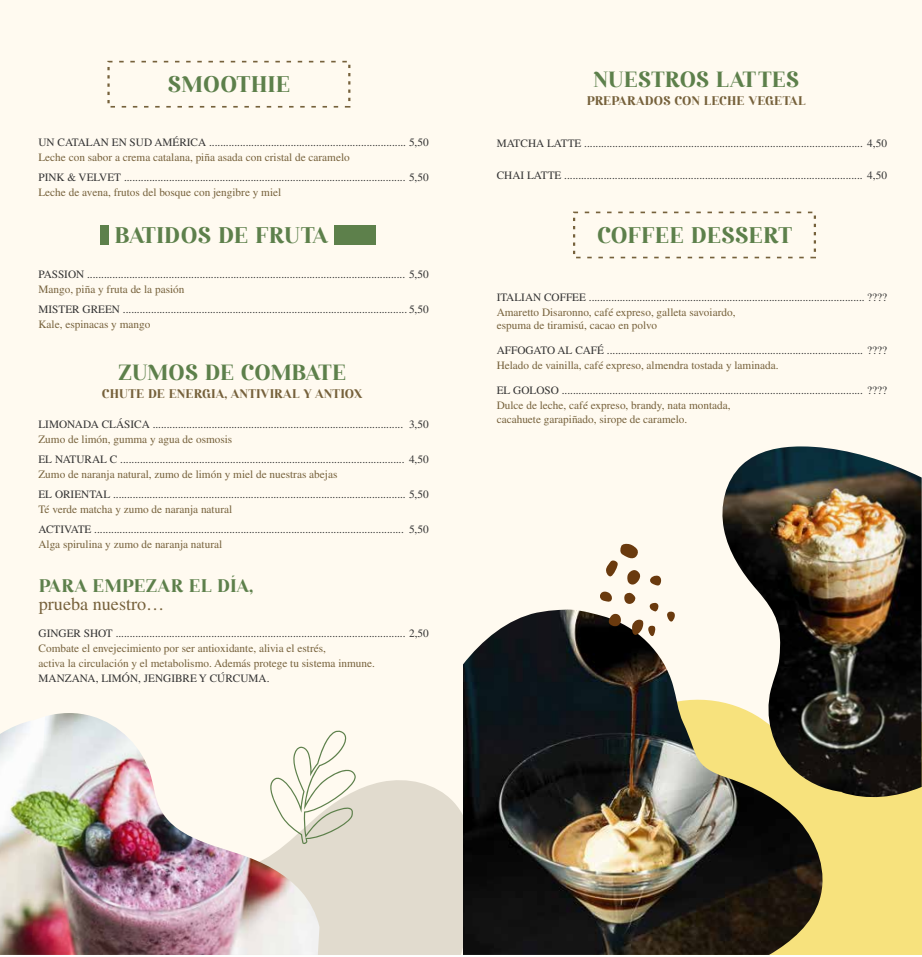
<style>
.page{position:relative;width:922px;height:957px;background:#fff}
.page>*{position:absolute;margin:0;border:0;box-sizing:border-box;transform-origin:0 0}
.t1{font:22.5px "Rosmatika";letter-spacing:-.005em;color:#5d804b}
.t2{font:21.88px "Rosmatika";letter-spacing:-.015em;color:#5d804b}
.t3{font:18.12px "Rosmatika";color:#5d804b}
.t4{font:18.12px "Times LT Std";color:#76613b}
.t5{font:12.5px "Rosmatika";color:#76613b}
.t6{font:11.25px "Times LT Std";color:#333}
.t7{font:11.25px/13.5px "Times LT Std";color:#76613b}
</style>
<div class="page">
<div style="left:462px;top:0;width:459px;height:955px;background:#fffaf0"></div>
<div style="left:825px;top:800px;width:96px;height:155px;background:#f7e27d"></div>
<svg style="left:573px;top:212px;width:242px;height:46px"></svg>
<img style="left:462px;top:609px;width:363px;height:346px">
<img style="left:719px;top:446px;width:202px;height:354px">
<svg style="left:606px;top:543px;width:34px;height:42px"></svg>
<svg style="left:624px;top:592px;width:11px;height:12px"></svg>
<svg style="left:600px;top:591px;width:12px;height:11px"></svg>
<svg style="left:608px;top:613px;width:13px;height:13px"></svg>
<svg style="left:649px;top:602px;width:9px;height:10px"></svg>
<svg style="left:631px;top:619px;width:24px;height:18px"></svg>
<svg style="left:650px;top:575px;width:11px;height:11px"></svg>
<svg style="left:666px;top:611px;width:9px;height:11px"></svg>
<div style="left:0;top:0;width:462px;height:955px;background:#fffaf0"></div>
<div style="left:319px;top:780px;width:143px;height:175px;background:#e1dbce"></div>
<svg style="left:107px;top:61px;width:243px;height:47px"></svg>
<div style="left:334px;top:225px;width:41px;height:19px;background:#5d804b"></div>
<div style="left:100px;top:225px;width:8px;height:19px;background:#5d804b"></div>
<img style="left:0;top:713px;width:319px;height:242px">
<svg style="left:268px;top:730px;width:88px;height:114px"></svg>
<h1 class="t1" style="left:167px;top:72px;width:124px">SMOOTHIE</h1>
<p class="t6" style="left:38px;top:136px;width:391px">UN CATALAN EN SUD AMÉRICA ...................................................................... 5,50</p>
<p class="t7" style="left:38px;top:151px;width:313px">Leche con sabor a crema catalana, piña asada con cristal de caramelo</p>
<p class="t6" style="left:38px;top:171px;width:391px">PINK &amp; VELVET .................................................................................................... 5,50</p>
<p class="t7" style="left:38px;top:186px;width:244px">Leche de avena, frutos del bosque con jengibre y miel</p>
<h1 class="t1" style="left:114px;top:222px;width:215px">BATIDOS DE FRUTA</h1>
<p class="t6" style="left:38px;top:268px;width:391px">PASSION ................................................................................................................. 5,50</p>
<p class="t7" style="left:38px;top:282px;width:147px">Mango, piña y fruta de la pasión</p>
<p class="t6" style="left:38px;top:303px;width:391px">MISTER GREEN ..................................................................................................... 5,50</p>
<p class="t7" style="left:38px;top:317px;width:113px">Kale, espinacas y mango</p>
<h2 class="t2" style="left:118px;top:360px;width:230px">ZUMOS DE COMBATE</h2>
<p class="t5" style="left:102px;top:386px;width:262px">CHUTE DE ENERGIA, ANTIVIRAL Y ANTIOX</p>
<p class="t6" style="left:38px;top:418px;width:391px">LIMONADA CLÁSICA ......................................................................................... 3,50</p>
<p class="t7" style="left:38px;top:432px;width:195px">Zumo de limón, gumma y agua de osmosis</p>
<p class="t6" style="left:38px;top:453px;width:391px">EL NATURAL C ..................................................................................................... 4,50</p>
<p class="t7" style="left:38px;top:467px;width:300px">Zumo de naranja natural, zumo de limón y miel de nuestras abejas</p>
<p class="t6" style="left:38px;top:488px;width:391px">EL ORIENTAL ........................................................................................................ 5,50</p>
<p class="t7" style="left:38px;top:502px;width:195px">Té verde matcha y zumo de naranja natural</p>
<p class="t6" style="left:38px;top:523px;width:391px">ACTIVATE .............................................................................................................. 5,50</p>
<p class="t7" style="left:38px;top:537px;width:185px">Alga spirulina y zumo de naranja natural</p>
<h3 class="t3" style="left:39px;top:575px;width:216px">PARA EMPEZAR EL DÍA,</h3>
<h3 class="t4" style="left:39px;top:594px;width:127px">prueba nuestro…</h3>
<p class="t6" style="left:39px;top:626px;width:391px">GINGER SHOT ....................................................................................................... 2,50</p>
<p class="t7" style="left:39px;top:640px;width:338px;line-height:15px">Combate el envejecimiento por ser antioxidante, alivia el estrés,<br>activa la circulación y el metabolismo. Además protege tu sistema inmune.</p>
<p class="t6" style="left:39px;top:671px;width:232px">MANZANA, LIMÓN, JENGIBRE Y CÚRCUMA.</p>
<h2 class="t2" style="left:593px;top:67px;width:207px">NUESTROS LATTES</h2>
<p class="t5" style="left:586px;top:94px;width:220px">PREPARADOS CON LECHE VEGETAL</p>
<p class="t6" style="left:496px;top:136px;width:391px">MATCHA LATTE ................................................................................................... 4,50</p>
<p class="t6" style="left:496px;top:169px;width:391px">CHAI LATTE .......................................................................................................... 4,50</p>
<h1 class="t1" style="left:597px;top:223px;width:196px">COFFEE DESSERT</h1>
<p class="t6" style="left:496px;top:290px;width:391px">ITALIAN COFFEE .................................................................................................. ????</p>
<p class="t7" style="left:496px;top:305px;width:240px">Amaretto Disaronno, café expreso, galleta savoiardo, espuma de tiramisú, cacao en polvo</p>
<p class="t6" style="left:496px;top:344px;width:391px">AFFOGATO AL CAFÉ ........................................................................................... ????</p>
<p class="t7" style="left:496px;top:358px;width:283px">Helado de vainilla, café expreso, almendra tostada y laminada.</p>
<p class="t6" style="left:496px;top:384px;width:391px">EL GOLOSO ........................................................................................................... ????</p>
<p class="t7" style="left:496px;top:398px;width:235px">Dulce de leche, café expreso, brandy, nata montada, cacahuete garapiñado, sirope de caramelo.</p>
</div>
